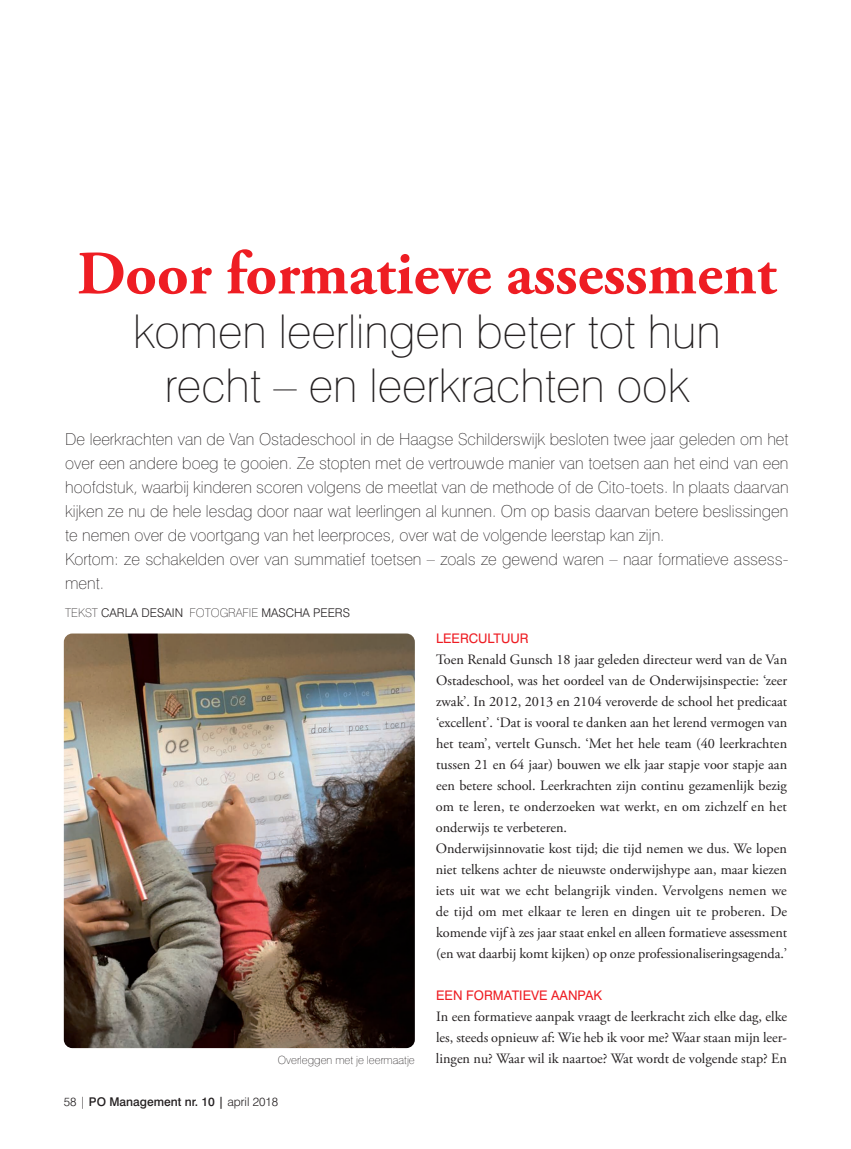
<style>
.page{position:relative;width:851px;height:1149px;background:#fff}
.page>*{position:absolute;margin:0;border:0;box-sizing:border-box;transform-origin:0 0}
.t1{font:700 61.5px "Adobe Garamond Pro";color:#ee1d23}
.t2{font:100 46.65px/54.4px "Swiss 721 BT";color:#231f20;text-align:center}
.t3{font:100 16.5px/24px "Swiss 721 BT";color:#231f20}
.t4{font:14.25px/21px "Adobe Garamond Pro";color:#231f20}
.t5{font:13.2px "Swiss 721 BT";color:#ee1d23}
.t6{font:300 12px "Swiss 721 BT";color:#231f20}
.t7{font:500 12px "Swiss 721 BT";color:#231f20}
.t8{font:100 11.25px "Swiss 721 BT";color:#231f20}
.s1{font-weight:100}
.s2{font-weight:300}
</style>
<div class="page">
<img style="left:64px;top:633px;width:351px;height:414px">
<h1 class="t1" style="left:77px;top:249px;width:701px">door formatieve assessment</h1>
<h2 class="t2" style="left:133px;top:308px;width:589px">komen leerlingen beter tot hun recht – en leerkrachten ook</h2>
<p class="t3" style="left:65px;top:428px;width:725px">De leerkrachten van de Van Ostadeschool in de Haagse Schilderswijk besloten twee jaar geleden om het over een andere boeg te gooien. Ze stopten met de vertrouwde manier van toetsen aan het eind van een hoofdstuk, waarbij kinderen scoren volgens de meetlat van de methode of de Cito-toets. In plaats daarvan kijken ze nu de hele lesdag door naar wat leerlingen al kunnen. Om op basis daarvan betere beslissingen te nemen over de voortgang van het leerproces, over wat de volgende leerstap kan zijn.<br>Kortom: ze schakelden over van summatief toetsen – zoals ze gewend waren – naar formatieve assess&shy;ment.</p>
<p class="t6" style="left:65px;top:608px;width:286px"><span class="s1">TEKST</span> CARLA DESAIN <span class="s1">FOTOGRAFIE</span> MASCHA PEERS</p>
<p class="t8" style="left:278px;top:1055px;width:138px">Overleggen met je leermaatje</p>
<p class="t7" style="left:64px;top:1096px;width:216px"><span class="s2">58 |</span> PO Management nr. 10 | <span class="s2">april 2018</span></p>
<p class="t5" style="left:436px;top:633px;width:94px">LEERCULTUUR</p>
<p class="t4" style="left:435px;top:650px;width:353px">Toen Renald Gunsch 18 jaar geleden directeur werd van de Van Ostadeschool, was het oordeel van de Onderwijsinspectie: ‘zeer zwak’. In 2012, 2013 en 2104 veroverde de school het predicaat ‘excellent’. ‘Dat is vooral te danken aan het lerend vermogen van het team’, vertelt Gunsch. ‘Met het hele team (40 leerkrachten tussen 21 en 64 jaar) bouwen we elk jaar stapje voor stapje aan een betere school. Leerkrachten zijn continu gezamenlijk bezig om te leren, te onderzoeken wat werkt, en om zichzelf en het onderwijs te verbeteren.<br>Onderwijsinnovatie kost tijd; die tijd nemen we dus. We lopen niet telkens achter de nieuwste onderwijshype aan, maar kiezen iets uit wat we echt belangrijk vinden. Vervolgens nemen we de tijd om met elkaar te leren en dingen uit te proberen. De komende vijf à zes jaar staat enkel en alleen formatieve assessment (en wat daarbij komt kijken) op onze professionaliseringsagenda.’</p>
<p class="t5" style="left:436px;top:990px;width:167px">EEN FORMATIEVE AANPAK</p>
<p class="t4" style="left:436px;top:1007px;width:353px;text-align:justify">In een formatieve aanpak vraagt de leerkracht zich elke dag, elke les, steeds opnieuw af: Wie heb ik voor me? Waar staan mijn leer&shy;lingen nu? Waar wil ik naartoe? Wat wordt de volgende stap? En</p>
</div>
